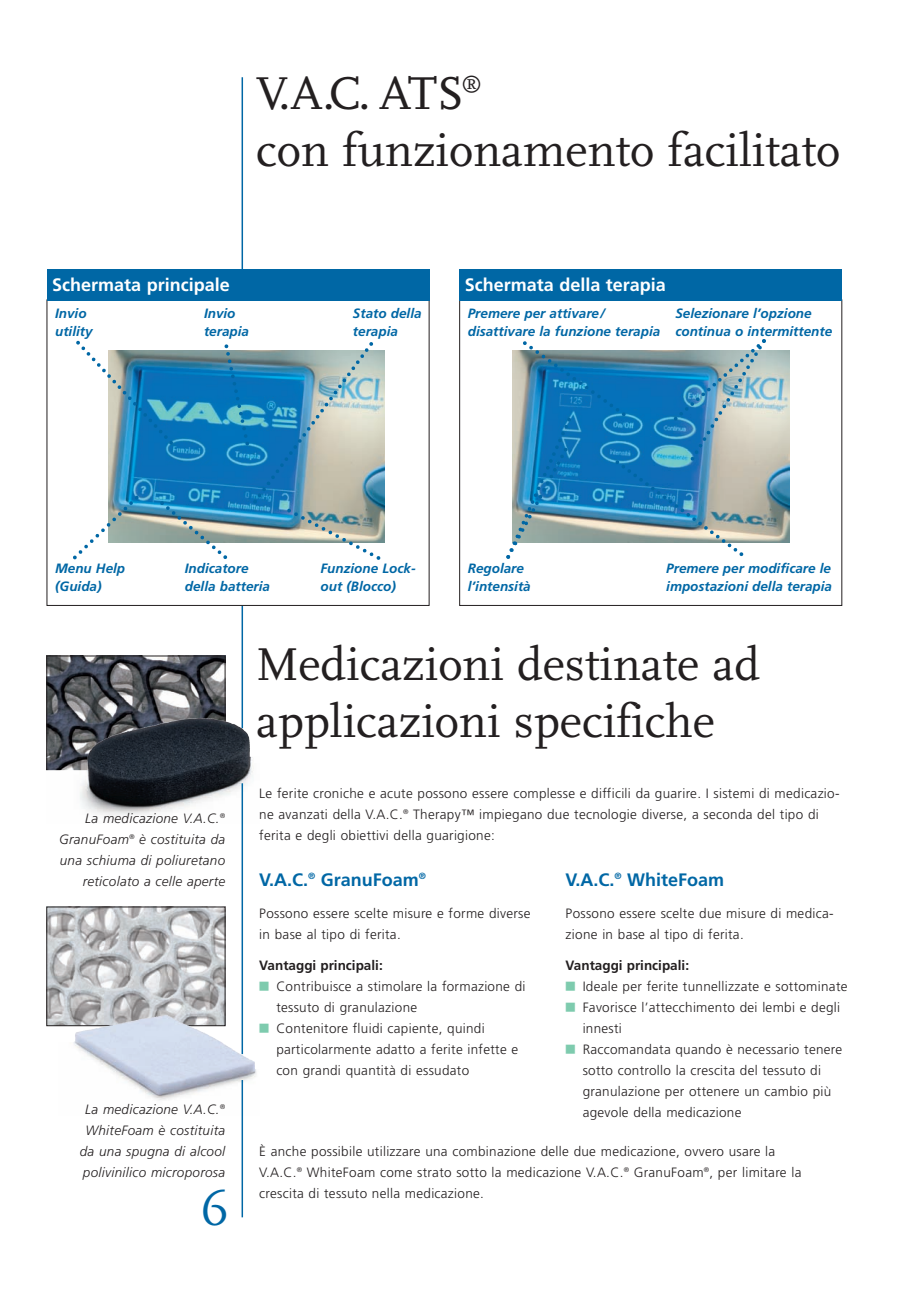
<style>
.page{position:relative;width:919px;height:1289px;background:#fff}
.page>*{position:absolute;margin:0;border:0;box-sizing:border-box;transform-origin:0 0}
.t1{font:48px/57px "Scala";color:#231f20}
.t2{font:48px "Scala";color:#0067a5}
.t3{font:21px "Scala";color:#231f20}
.t4{font:700 18px "Frutiger LT";color:#fff}
.t5{font:700 18px "Frutiger LT";color:#0067a5}
.t6{font:300 13.5px/21px "Frutiger LT";letter-spacing:.02em;color:#231f20}
.t7{font:italic 700 13.5px/18px "Frutiger LT";color:#0067a5}
.t8{font:italic 300 13.5px/21px "Frutiger LT";letter-spacing:.02em;color:#231f20;text-align:right}
.t9{font:700 13.5px "Frutiger LT";color:#231f20}
</style>
<div class="page">
<div style="left:459px;top:299px;width:383px;height:307px;border:1px solid #231f20"></div>
<img style="left:769px;top:350px;width:20px;height:192px">
<img style="left:49px;top:657px;width:174px;height:73px">
<div style="left:47px;top:655px;width:178px;height:120px;border:1px solid #231f20"></div>
<img style="left:49px;top:908px;width:174px;height:115px">
<img style="left:168px;top:1015px;width:26px;height:12px">
<hr style="left:241px;top:77px;width:2px;height:651px;background:#0067a5">
<img style="left:47px;top:730px;width:207px;height:93px">
<hr style="left:241px;top:783px;width:2px;height:271px;background:#0067a5">
<hr style="left:241px;top:1079px;width:2px;height:138px;background:#0067a5">
<div style="left:47px;top:300px;width:382px;height:305px;background:#fff"></div>
<div style="left:47px;top:299px;width:382px;height:307px;border:1px solid #231f20"></div>
<div style="left:47px;top:269px;width:382px;height:31px;background:#0067a5"></div>
<div style="left:459px;top:269px;width:383px;height:31px;background:#0067a5"></div>
<img style="left:73px;top:340px;width:307px;height:220px">
<img style="left:506px;top:339px;width:263px;height:220px">
<h1 class="t1" style="left:256px;top:69px;width:209px">V.A.C. ATS</h1>
<h2 class="t3" style="left:461px;top:74px;width:22px">®</h2>
<h1 class="t1" style="left:256px;top:126px;width:585px">con funzionamento facilitato</h1>
<h3 class="t4" style="left:52px;top:277px;width:179px">Schermata principale</h3>
<h3 class="t4" style="left:465px;top:277px;width:203px">Schermata della terapia</h3>
<p class="t7" style="left:55px;top:305px;width:39px">Invio utility</p>
<p class="t7" style="left:204px;top:305px;width:47px">Invio terapia</p>
<p class="t7" style="left:353px;top:305px;width:70px">Stato della terapia</p>
<p class="t7" style="left:468px;top:305px;width:194px">Premere per attivare/ disattivare la funzione terapia</p>
<p class="t7" style="left:675px;top:305px;width:158px">Selezionare l’opzione continua o intermittente</p>
<p class="t7" style="left:55px;top:560px;width:72px">Menu Help (Guida)</p>
<p class="t7" style="left:185px;top:560px;width:87px">Indicatore della batteria</p>
<p class="t7" style="left:320px;top:560px;width:97px">Funzione Lock&shy;out (Blocco)</p>
<p class="t7" style="left:468px;top:560px;width:65px">Regolare l’intensità</p>
<p class="t7" style="left:666px;top:560px;width:167px">Premere per modificare le impostazioni della terapia</p>
<p class="t8" style="left:59px;top:808px;width:168px">La medicazione V.A.C.<sup>®<br></sup>GranuFoam<sup>®</sup> è costituita da una schiuma di poliuretano reticolato a celle aperte</p>
<p class="t8" style="left:80px;top:1099px;width:147px;text-align:center">La medicazione V.A.C.<sup>®<br></sup>WhiteFoam è costituita da una spugna di alcool polivinilico microporosa</p>
<h1 class="t2" style="left:200px;top:1190px;width:31px">6</h1>
<h1 class="t1" style="left:256px;top:640px;width:505px">Medicazioni destinate ad applicazioni specifiche</h1>
<p class="t6" style="left:259px;top:783px;width:581px">Le ferite croniche e acute possono essere complesse e difficili da guarire. I sistemi di medicazio&shy;ne avanzati della V.A.C.<sup>®</sup> Therapy™ impiegano due tecnologie diverse, a seconda del tipo di ferita e degli obiettivi della guarigione:</p>
<h3 class="t5" style="left:259px;top:872px;width:168px">V.A.C.<sup>®</sup> GranuFoam<sup>®</sup></h3>
<p class="t6" style="left:259px;top:903px;width:273px">Possono essere scelte misure e forme diverse in base al tipo di ferita.</p>
<p class="t9" style="left:259px;top:959px;width:125px">Vantaggi principali:</p>
<p class="t6" style="left:276px;top:976px;width:251px">Contribuisce a stimolare la formazione di tessuto di granulazione<br>Contenitore fluidi capiente, quindi particolarmente adatto a ferite infette e con grandi quantità di essudato</p>
<h3 class="t5" style="left:565px;top:872px;width:160px">V.A.C.<sup>®</sup> WhiteFoam</h3>
<p class="t6" style="left:565px;top:903px;width:269px">Possono essere scelte due misure di medica&shy;zione in base al tipo di ferita.</p>
<p class="t9" style="left:565px;top:959px;width:125px">Vantaggi principali:</p>
<p class="t6" style="left:582px;top:976px;width:266px">Ideale per ferite tunnellizzate e sottominate Favorisce l’attecchimento dei lembi e degli innesti<br>Raccomandata quando è necessario tenere sotto controllo la crescita del tessuto di granulazione per ottenere un cambio più agevole della medicazione</p>
<p class="t6" style="left:259px;top:1141px;width:543px">È anche possibile utilizzare una combinazione delle due medicazione, ovvero usare la<br>V.A.C.<sup>®</sup> WhiteFoam come strato sotto la medicazione V.A.C.<sup>®</sup> GranuFoam<sup>®</sup>, per limitare la crescita di tessuto nella medicazione.</p>
</div>
